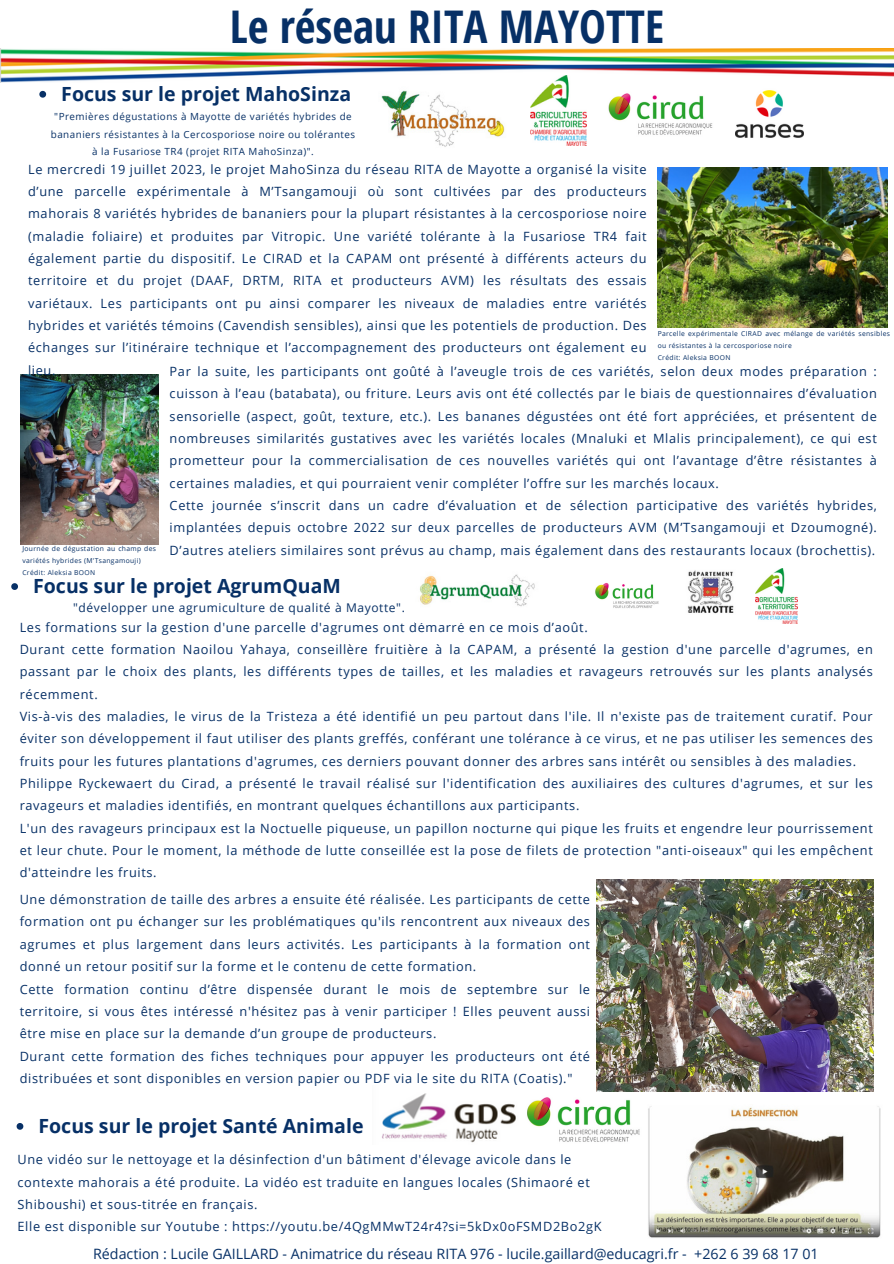
<style>
.page{position:relative;width:894px;height:1264px;background:#fff}
.page>*{position:absolute;margin:0;border:0;box-sizing:border-box;transform-origin:0 0}
.t1{font:700 45px "Open Sans Condensed";color:#073066}
.t2{font:700 19.5px "Open Sans";color:#073066}
.t3{font:14.25px "Open Sans";color:#073066}
.t4{font:12.75px/22.4px "Open Sans";letter-spacing:.05em;color:#073066;text-align:justify}
.t5{font:12px "Open Sans";letter-spacing:.05em;color:#073066}
.t6{font:9.9px/17.2px "Open Sans";letter-spacing:.05em;color:#073066;text-align:center}
.t7{font:6.75px/11.9px "Open Sans";letter-spacing:.05em;color:#073066}
</style>
<div class="page">
<img style="left:0;top:49px;width:893px;height:34px">
<img style="left:381px;top:90px;width:124px;height:57px">
<img style="left:605px;top:82px;width:110px;height:53px">
<img style="left:530px;top:75px;width:56px;height:70px">
<img style="left:735px;top:90px;width:68px;height:48px">
<svg style="left:17px;top:1123px;width:6px;height:6px"></svg>
<img style="left:527px;top:1091px;width:116px;height:51px">
<img style="left:382px;top:1093px;width:134px;height:50px">
<img style="left:420px;top:574px;width:115px;height:33px">
<img style="left:595px;top:582px;width:64px;height:26px">
<img style="left:687px;top:570px;width:47px;height:44px">
<img style="left:755px;top:569px;width:42px;height:54px">
<img style="left:596px;top:879px;width:277px;height:212px">
<img style="left:648px;top:1106px;width:233px;height:132px">
<img style="left:657px;top:168px;width:230px;height:159px">
<img style="left:21px;top:374px;width:137px;height:170px">
<svg style="left:39px;top:91px;width:7px;height:7px"></svg>
<svg style="left:11px;top:583px;width:7px;height:7px"></svg>
<p class="t1" style="left:230px;top:-5px;width:436px">Le réseau RITA MAYOTTE</p>
<p class="t2" style="left:61px;top:80px;width:291px">Focus sur le projet MahoSinza</p>
<p class="t6" style="left:51px;top:108px;width:306px">"Premières dégustations à Mayotte de variétés hybrides de bananiers résistantes à la Cercosporiose noire ou tolérantes à la Fusariose TR4 (projet RITA MahoSinza)".</p>
<p class="t4" style="left:28px;top:157px;width:620px">Le mercredi 19 juillet 2023, le projet MahoSinza du réseau RITA de Mayotte a organisé la visite d’une parcelle expérimentale à M’Tsangamouji où sont cultivées par des producteurs mahorais 8 variétés hybrides de bananiers pour la plupart résistantes à la cercosporiose noire (maladie foliaire) et produites par Vitropic. Une variété tolérante à la Fusariose TR4 fait également partie du dispositif. Le CIRAD et la CAPAM ont présenté à différents acteurs du territoire et du projet (DAAF, DRTM, RITA et producteurs AVM) les résultats des essais variétaux. Les participants ont pu ainsi comparer les niveaux de maladies entre variétés hybrides et variétés témoins (Cavendish sensibles), ainsi que les potentiels de production. Des échanges sur l’itinéraire technique et l’accompagnement des producteurs ont également eu lieu.</p>
<p class="t7" style="left:657px;top:327px;width:234px">Parcelle expérimentale CIRAD avec mélange de variétés sensibles ou résistantes à la cercosporiose noire</p>
<p class="t7" style="left:657px;top:351px;width:74px">Crédit: Aleksia BOON</p>
<p class="t4" style="left:170px;top:360px;width:708px">Par la suite, les participants ont goûté à l’aveugle trois de ces variétés, selon deux modes préparation : cuisson à l’eau (batabata), ou friture. Leurs avis ont été collectés par le biais de questionnaires d’évaluation sensorielle (aspect, goût, texture, etc.). Les bananes dégustées ont été fort appréciées, et présentent de nombreuses similarités gustatives avec les variétés locales (Mnaluki et Mlalis principalement), ce qui est prometteur pour la commercialisation de ces nouvelles variétés qui ont l’avantage d’être résistantes à certaines maladies, et qui pourraient venir compléter l’offre sur les marchés locaux.</p>
<p class="t4" style="left:170px;top:494px;width:708px">Cette journée s’inscrit dans un cadre d’évaluation et de sélection participative des variétés hybrides, implantées depuis octobre 2022 sur deux parcelles de producteurs AVM (M’Tsangamouji et Dzoumogné).<br>D’autres ateliers similaires sont prévus au champ, mais également dans des restaurants locaux (brochettis).</p>
<p class="t7" style="left:22px;top:542px;width:135px">Journée de dégustation au champ des variétés hybrides (M'Tsangamouji)</p>
<p class="t7" style="left:22px;top:566px;width:74px">Crédit: Aleksia BOON</p>
<p class="t2" style="left:33px;top:572px;width:309px">Focus sur le projet AgrumQuaM</p>
<p class="t5" style="left:73px;top:599px;width:333px">"développer une agrumiculture de qualité à Mayotte".</p>
<p class="t4" style="left:20px;top:615px;width:569px">Les formations sur la gestion d'une parcelle d'agrumes ont démarré en ce mois d’août.</p>
<p class="t4" style="left:20px;top:638px;width:854px">Durant cette formation Naoilou Yahaya, conseillère fruitière à la CAPAM, a présenté la gestion d'une parcelle d'agrumes, en passant par le choix des plants, les différents types de tailles, et les maladies et ravageurs retrouvés sur les plants analysés récemment.</p>
<p class="t4" style="left:20px;top:705px;width:854px">Vis-à-vis des maladies, le virus de la Tristeza a été identifié un peu partout dans l'ile. Il n'existe pas de traitement curatif. Pour éviter son développement il faut utiliser des plants greffés, conférant une tolérance à ce virus, et ne pas utiliser les semences des fruits pour les futures plantations d'agrumes, ces derniers pouvant donner des arbres sans intérêt ou sensibles à des maladies.</p>
<p class="t4" style="left:20px;top:772px;width:854px">Philippe Ryckewaert du Cirad, a présenté le travail réalisé sur l'identification des auxiliaires des cultures d'agrumes, et sur les ravageurs et maladies identifiés, en montrant quelques échantillons aux participants.</p>
<p class="t4" style="left:20px;top:816px;width:854px">L'un des ravageurs principaux est la Noctuelle piqueuse, un papillon nocturne qui pique les fruits et engendre leur pourrissement et leur chute. Pour le moment, la méthode de lutte conseillée est la pose de filets de protection "anti-oiseaux" qui les empêchent d'atteindre les fruits.</p>
<p class="t4" style="left:20px;top:888px;width:571px">Une démonstration de taille des arbres a ensuite été réalisée. Les participants de cette formation ont pu échanger sur les problématiques qu'ils rencontrent aux niveaux des agrumes et plus largement dans leurs activités. Les participants à la formation ont donné un retour positif sur la forme et le contenu de cette formation.</p>
<p class="t4" style="left:20px;top:977px;width:571px">Cette formation continu d’être dispensée durant le mois de septembre sur le territoire, si vous êtes intéressé n'hésitez pas à venir participer ! Elles peuvent aussi être mise en place sur la demande d’un groupe de producteurs.</p>
<p class="t4" style="left:20px;top:1044px;width:571px">Durant cette formation des fiches techniques pour appuyer les producteurs ont été distribuées et sont disponibles en version papier ou PDF via le site du RITA (Coatis)."</p>
<p class="t2" style="left:38px;top:1112px;width:326px">Focus sur le projet Santé Animale</p>
<p class="t4" style="left:18px;top:1147px;width:573px;text-align:left">Une vidéo sur le nettoyage et la désinfection d'un bâtiment d'élevage avicole dans le contexte mahorais a été produite. La vidéo est traduite en langues locales (Shimaoré et<br>Shiboushi) et sous-titrée en français.</p>
<p class="t4" style="left:18px;top:1214px;width:585px">Elle est disponible sur Youtube : https://youtu.be/4QgMMwT24r4?si=5kDx0oFSMD2Bo2gK</p>
<p class="t3" style="left:93px;top:1244px;width:727px">Rédaction : Lucile GAILLARD - Animatrice du réseau RITA 976 - lucile.gaillard@educagri.fr - +262 6 39 68 17 01</p>
</div>
